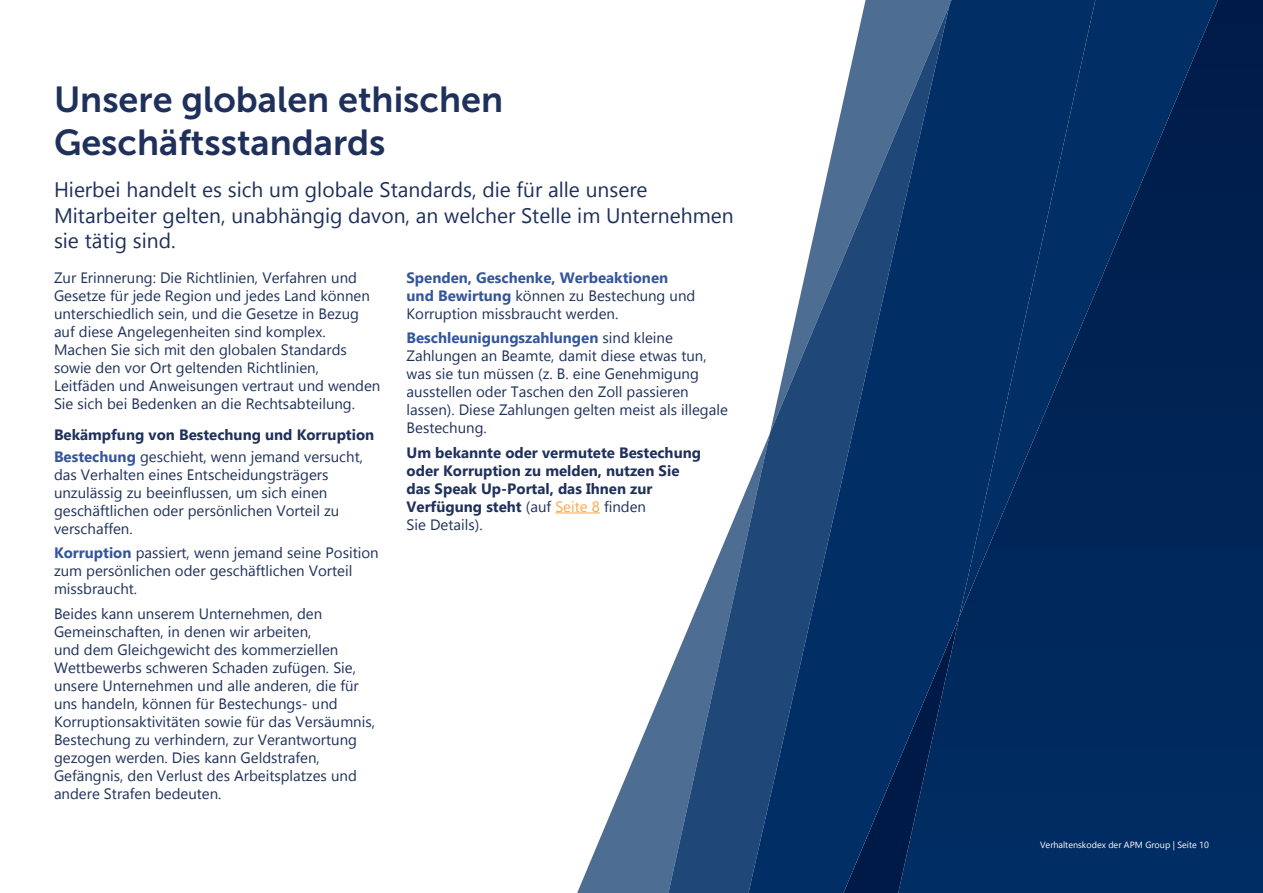
<style>
.page{position:relative;width:1263px;height:893px;background:#fff}
.page>*{position:absolute;margin:0;border:0;box-sizing:border-box;transform-origin:0 0}
.t1{font:36px/43.2px "Museo Sans 700";color:#1f315b}
.t2{font:21px/25.2px "Gadugi";color:#1f315b}
.t3{font:15px/18px "Gadugi";color:#1f315b}
.t4{font:700 15px/18px "Gadugi";color:#1f315b}
.t5{font:9px "Gadugi";color:#fff}
.s1{color:#35569d}
.s2{font-weight:400}
.s3{font-weight:700;color:#35569d}
.s4{font-weight:400;color:#faaa47}
</style>
<div class="page">
<svg style="left:1095px;top:0;width:168px;height:893px;background:#002658"></svg>
<svg style="left:577px;top:513px;width:91px;height:380px"></svg>
<svg style="left:668px;top:486px;width:80px;height:407px"></svg>
<svg style="left:748px;top:0;width:347px;height:893px;background:#264c7a"></svg>
<svg style="left:843px;top:617px;width:116px;height:276px;background:#00295d"></svg>
<hr style="left:555px;top:512px;width:45px;height:1px;background:#faaa47">
<h1 class="t1" style="left:54px;top:78px;width:451px">Unsere globalen ethischen<br>Geschäftsstandards</h1>
<h2 class="t2" style="left:54px;top:177px;width:681px">Hierbei handelt es sich um globale Standards, die für alle unsere<br>Mitarbeiter gelten, unabhängig davon, an welcher Stelle im Unternehmen sie tätig sind.</h2>
<p class="t3" style="left:54px;top:268px;width:328px">Zur Erinnerung: Die Richtlinien, Verfahren und Gesetze für jede Region und jedes Land können unterschiedlich sein, und die Gesetze in Bezug auf diese Angelegenheiten sind komplex.<br>Machen Sie sich mit den globalen Standards sowie den vor Ort geltenden Richtlinien, Leitfäden und Anweisungen vertraut und wenden Sie sich bei Bedenken an die Rechtsabteilung.</p>
<p class="t4" style="left:54px;top:423px;width:322px;line-height:22.2px">Bekämpfung von Bestechung und Korruption<br><span class="s1">Bestechung</span> <span class="s2">geschieht, wenn jemand versucht,</span></p>
<p class="t3" style="left:54px;top:465px;width:287px">das Verhalten eines Entscheidungsträgers unzulässig zu beeinflussen, um sich einen geschäftlichen oder persönlichen Vorteil zu verschaffen.</p>
<p class="t3" style="left:54px;top:544px;width:326px"><span class="s3">Korruption</span> passiert, wenn jemand seine Position zum persönlichen oder geschäftlichen Vorteil missbraucht.</p>
<p class="t3" style="left:54px;top:604px;width:323px">Beides kann unserem Unternehmen, den Gemeinschaften, in denen wir arbeiten,<br>und dem Gleichgewicht des kommerziellen Wettbewerbs schweren Schaden zufügen. Sie, unsere Unternehmen und alle anderen, die für uns handeln, können für Bestechungs- und Korruptionsaktivitäten sowie für das Versäumnis, Bestechung zu verhindern, zur Verantwortung gezogen werden. Dies kann Geldstrafen, Gefängnis, den Verlust des Arbeitsplatzes und andere Strafen bedeuten.</p>
<p class="t3" style="left:407px;top:268px;width:290px"><span class="s3">Spenden, Geschenke, Werbeaktionen und Bewirtung</span> können zu Bestechung und<br>Korruption missbraucht werden.</p>
<p class="t3" style="left:407px;top:329px;width:323px"><span class="s3">Beschleunigungszahlungen</span> sind kleine Zahlungen an Beamte, damit diese etwas tun, was sie tun müssen (z. B. eine Genehmigung ausstellen oder Taschen den Zoll passieren lassen). Diese Zahlungen gelten meist als illegale Bestechung.</p>
<p class="t4" style="left:407px;top:443px;width:296px">Um bekannte oder vermutete Bestechung oder Korruption zu melden, nutzen Sie das Speak Up-Portal, das Ihnen zur<br>Verfügung steht <span class="s2">(auf</span> <span class="s4">Seite 8</span> <span class="s2">finden<br>Sie Details).</span></p>
<p class="t5" style="left:1040px;top:839px;width:170px">Verhaltenskodex der APM Group | Seite 10</p>
</div>
